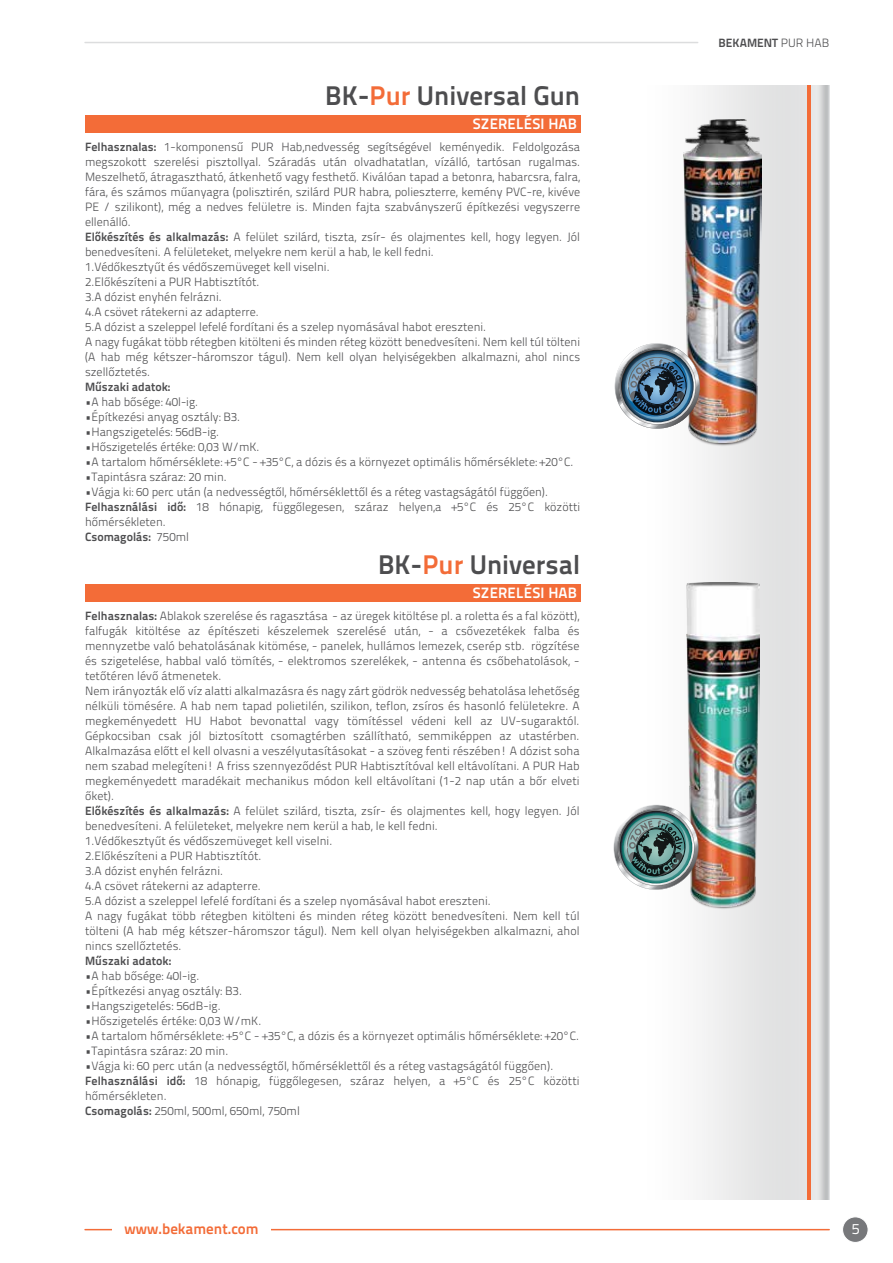
<style>
.page{position:relative;width:893px;height:1263px;background:#fff}
.page>*{position:absolute;margin:0;border:0;box-sizing:border-box;transform-origin:0 0}
.t1{font:700 27px "Titillium Text 22 L";color:#4d4d4f}
.t2{font:700 15px "Titillium Text 22 L";letter-spacing:.01em;color:#fff}
.t3{font:700 15px "Titillium Text 22 L";color:#f36c38}
.t4{font:15px "Titillium Text 22 L";color:#fff}
.t5{font:300 12px/15px "Titillium Text 22 L";letter-spacing:.005em;color:#4d4d4f}
.t6{font:700 12px "Titillium Text 22 L";color:#4d4d4f}
.s1{color:#f36c38}
.s2{font-weight:700}
.s3{font-weight:300}
</style>
<div class="page">
<div style="left:616px;top:85px;width:213px;height:1114px;background:linear-gradient(to right,#fff,#dadbdc)"></div>
<div style="left:85px;top:115px;width:495px;height:17px;background:#f36c38"></div>
<hr style="left:807px;top:85px;width:4px;height:1114px;background:#f36c38">
<svg style="left:815px;top:85px;width:14px;height:1114px;background:#d3d4d5"></svg>
<div style="left:85px;top:584px;width:495px;height:17px;background:#f36c38"></div>
<div style="left:843px;top:1217px;width:25px;height:25px;background:#77787b;border-radius:50%"></div>
<div style="left:842px;top:1216px;width:26px;height:27px;border:1px solid #fff;border-radius:50%"></div>
<hr style="left:85px;top:42px;width:613px;height:1px;background:#dcddde">
<hr style="left:85px;top:1229px;width:744px;height:1px;background:#f36c38">
<div style="left:112px;top:1218px;width:159px;height:23px;background:#fff"></div>
<img style="left:689px;top:906px;width:68px;height:4px">
<img style="left:686px;top:582px;width:74px;height:324px">
<img style="left:613px;top:805px;width:85px;height:85px">
<img style="left:687px;top:442px;width:70px;height:4px">
<img style="left:684px;top:119px;width:77px;height:323px">
<img style="left:615px;top:343px;width:85px;height:86px">
<h1 class="t1" style="left:325px;top:75px;width:256px">BK-<span class="s1">Pur</span> Universal Gun</h1>
<p class="t2" style="left:473px;top:112px;width:106px">SZERELÉSI HAB</p>
<p class="t5" style="left:85px;top:139px;width:497px"><span class="s2">Felhasznalas:</span> 1-komponensű PUR Hab,nedvesség segítségével keményedik. Feldolgozása megszokott szerelési pisztollyal. Száradás után olvadhatatlan, vízálló, tartósan rugalmas.<br>Meszelhető, átragasztható, átkenhető vagy festhető. Kiválóan tapad a betonra, habarcsra, falra, fára, és számos műanyagra (polisztirén, szilárd PUR habra, polieszterre, kemény PVC-re, kivéve PE / szilikont), még a nedves felületre is. Minden fajta szabványszerű építkezési vegyszerre ellenálló.<br><span class="s2">Előkészítés és alkalmazás:</span> A felület szilárd, tiszta, zsír- és olajmentes kell, hogy legyen. Jól benedvesíteni. A felületeket, melyekre nem kerül a hab, le kell fedni.<br>1.Védőkesztyűt és védőszemüveget kell viselni.<br>2.Előkészíteni a PUR Habtisztítót.<br>3.A dózist enyhén felrázni.<br>4.A csövet rátekerni az adapterre.<br>5.A dózist a szeleppel lefelé fordítani és a szelep nyomásával habot ereszteni.<br>A nagy fugákat több rétegben kitölteni és minden réteg között benedvesíteni. Nem kell túl tölteni (A hab még kétszer-háromszor tágul). Nem kell olyan helyiségekben alkalmazni, ahol nincs szellőztetés.</p>
<p class="t6" style="left:85px;top:378px;width:87px">Műszaki adatok:</p>
<p class="t5" style="left:85px;top:394px;width:115px">•A hab bősége: 40l-ig.</p>
<p class="t5" style="left:85px;top:409px;width:157px">•Építkezési anyag osztály: B3.</p>
<p class="t5" style="left:85px;top:424px;width:136px">•Hangszigetelés: 56dB-ig.</p>
<p class="t5" style="left:85px;top:439px;width:176px">•Hőszigetelés értéke: 0,03 W/mK.</p>
<p class="t5" style="left:85px;top:454px;width:490px">•A tartalom hőmérséklete: +5°C - +35°C, a dózis és a környezet optimális hőmérséklete: +20°C.</p>
<p class="t5" style="left:85px;top:469px;width:143px">•Tapintásra száraz: 20 min.</p>
<p class="t5" style="left:85px;top:484px;width:497px">•Vágja ki: 60 perc után (a nedvességtől, hőmérséklettől és a réteg vastagságától függően).<br><span class="s2">Felhasználási idő:</span> 18 hónapig, függőlegesen, száraz helyen,a +5°C és 25°C közötti hőmérsékleten.<br><span class="s2">Csomagolás:</span> 750ml</p>
<h1 class="t1" style="left:378px;top:543px;width:203px">BK-<span class="s1">Pur</span> Universal</h1>
<p class="t2" style="left:473px;top:581px;width:106px">SZERELÉSI HAB</p>
<p class="t5" style="left:85px;top:608px;width:496px"><span class="s2">Felhasznalas:</span> Ablakok szerelése és ragasztása - az üregek kitöltése pl. a roletta és a fal között), falfugák kitöltése az építészeti készelemek szerelésé után, - a csővezetékek falba és mennyzetbe való behatolásának kitömése, - panelek, hullámos lemezek, cserép stb. rögzítése és szigetelése, habbal való tömítés, - elektromos szerelékek, - antenna és csőbehatolások, - tetőtéren lévő átmenetek.<br>Nem irányozták elő víz alatti alkalmazásra és nagy zárt gödrök nedvesség behatolása lehetőség nélküli tömésére. A hab nem tapad polietilén, szilikon, teflon, zsíros és hasonló felületekre. A megkeményedett HU Habot bevonattal vagy tömítéssel védeni kell az UV-sugaraktól.<br>Gépkocsiban csak jól biztosított csomagtérben szállítható, semmiképpen az utastérben.<br>Alkalmazása előtt el kell olvasni a veszélyutasításokat - a szöveg fenti részében! A dózist soha nem szabad melegíteni! A friss szennyeződést PUR Habtisztítóval kell eltávolítani. A PUR Hab megkeményedett maradékait mechanikus módon kell eltávolítani (1-2 nap után a bőr elveti őket).<br><span class="s2">Előkészítés és alkalmazás:</span> A felület szilárd, tiszta, zsír- és olajmentes kell, hogy legyen. Jól benedvesíteni. A felületeket, melyekre nem kerül a hab, le kell fedni.<br>1.Védőkesztyűt és védőszemüveget kell viselni.<br>2.Előkészíteni a PUR Habtisztítót.<br>3.A dózist enyhén felrázni.<br>4.A csövet rátekerni az adapterre.<br>5.A dózist a szeleppel lefelé fordítani és a szelep nyomásával habot ereszteni.<br>A nagy fugákat több rétegben kitölteni és minden réteg között benedvesíteni. Nem kell túl tölteni (A hab még kétszer-háromszor tágul). Nem kell olyan helyiségekben alkalmazni, ahol nincs szellőztetés.</p>
<p class="t6" style="left:85px;top:952px;width:88px">Műszaki adatok:</p>
<p class="t5" style="left:85px;top:968px;width:116px">•A hab bősége: 40l-ig.</p>
<p class="t5" style="left:85px;top:983px;width:158px">•Építkezési anyag osztály: B3.</p>
<p class="t5" style="left:85px;top:998px;width:137px">•Hangszigetelés: 56dB-ig.</p>
<p class="t5" style="left:85px;top:1013px;width:178px">•Hőszigetelés értéke: 0,03 W/mK.</p>
<p class="t5" style="left:85px;top:1028px;width:496px">•A tartalom hőmérséklete: +5°C - +35°C, a dózis és a környezet optimális hőmérséklete: +20°C.</p>
<p class="t5" style="left:85px;top:1043px;width:145px">•Tapintásra száraz: 20 min.</p>
<p class="t5" style="left:85px;top:1058px;width:496px">•Vágja ki: 60 perc után (a nedvességtől, hőmérséklettől és a réteg vastagságától függően).<br><span class="s2">Felhasználási idő:</span> 18 hónapig, függőlegesen, száraz helyen, a +5°C és 25°C közötti hőmérsékleten.<br><span class="s2">Csomagolás:</span> 250ml, 500ml, 650ml, 750ml</p>
<p class="t3" style="left:125px;top:1217px;width:136px">www.bekament.com</p>
<p class="t6" style="left:719px;top:33px;width:112px">BEKAMENT <span class="s3">PUR HAB</span></p>
<p class="t4" style="left:852px;top:1218px;width:9px">5</p>
</div>
